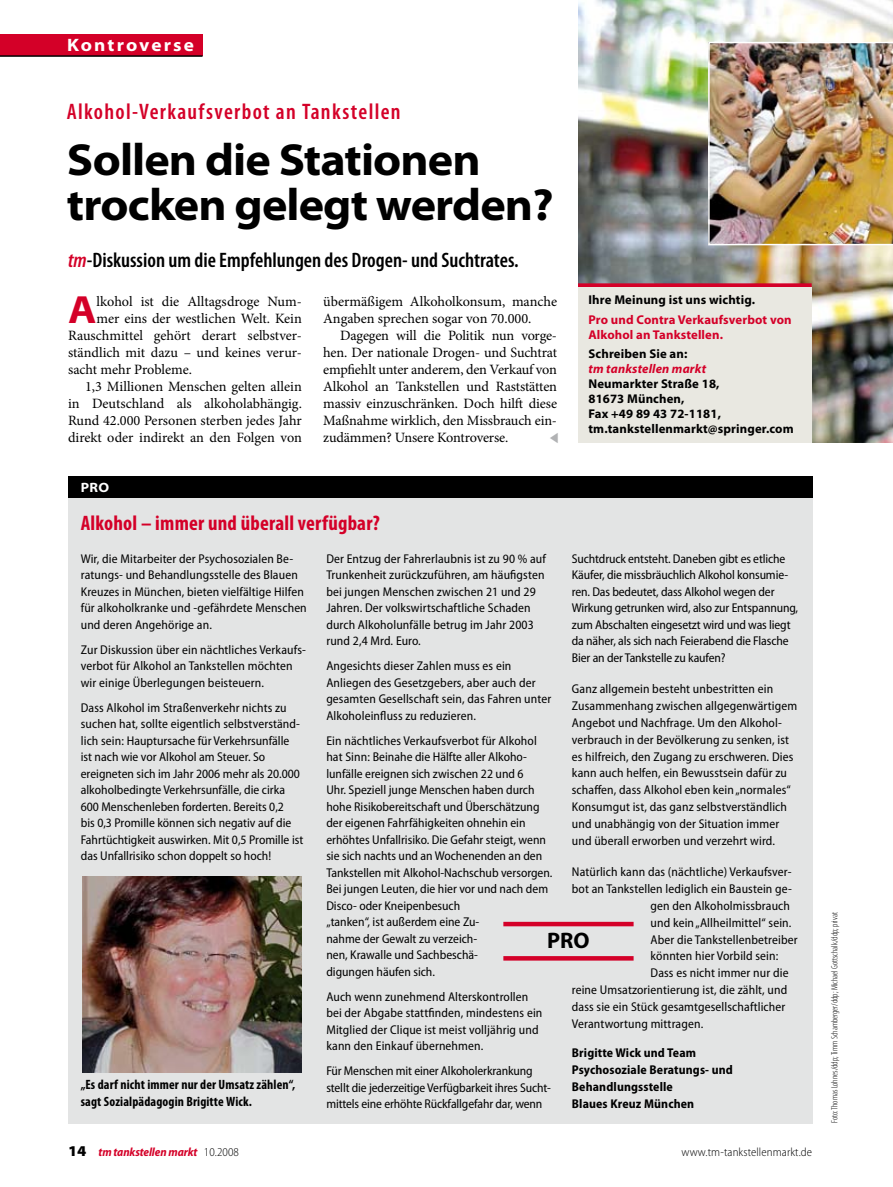
<style>
.page{position:relative;width:893px;height:1187px;background:#fff}
.page>*{position:absolute;margin:0;border:0;box-sizing:border-box;transform-origin:0 0}
.t1{font:700 semi-expanded 45px/45px "Myriad Pro";letter-spacing:-.02em;color:#000}
.t2{font:700 semi-expanded 39.45px "Myriad Pro";color:#d40028}
.t3{font:600 condensed 22.5px "Myriad Pro";letter-spacing:.06em;color:#d40028}
.t4{font:700 22.5px "Myriad Pro";color:#000}
.t5{font:600 condensed 21px "Myriad Pro";color:#000}
.t6{font:700 condensed 21px "Myriad Pro";letter-spacing:.01em;color:#d40028}
.t7{font:700 semi-expanded 18px "Myriad Pro";letter-spacing:.115em;color:#fff}
.t8{font:14.25px/17px "Minion Pro";letter-spacing:-.005em;color:#000}
.t9{font:700 condensed 13.5px/17px "Myriad Pro";letter-spacing:.01em;color:#000}
.t10{font:700 semi-expanded 13.5px "Myriad Pro";color:#fff}
.t11{font:semi-condensed 12.75px/16.5px "Myriad Pro";letter-spacing:.01em;color:#000}
.t12{font:semi-condensed 12.75px/16.5px "Myriad Pro";letter-spacing:-.01em;color:#000}
.t13{font:700 12.75px/15px "Myriad Pro";letter-spacing:.01em;color:#000}
.t14{font:700 semi-condensed 12.75px/16.8px "Myriad Pro";letter-spacing:.01em;color:#000}
.t15{font:700 12.75px/15px "Myriad Pro";letter-spacing:.01em;color:#d40028}
.t16{font:italic 700 12.75px "Myriad Pro";letter-spacing:.01em;color:#d40028}
.t17{font:italic 700 semi-condensed 12px "Myriad Pro";letter-spacing:-.01em;color:#d40028}
.t18{font:300 semi-condensed 12px "Myriad Pro";letter-spacing:.01em;color:#000}
.t19{font:300 condensed 9px "Myriad Pro";color:#000}
.s1{font-style:italic;color:#d40028}
.s2{font-weight:900;font-style:normal;font-stretch:semi-expanded;font-size:15px;color:#000}
.s3{font-weight:300;font-style:normal;color:#000}
</style>
<div class="page">
<div style="left:0;top:34px;width:203px;height:21px;background:#d40028"></div>
<hr style="left:0;top:55px;width:203px;height:2px;background:#000">
<img style="left:578px;top:0;width:315px;height:442px">
<img style="left:708px;top:42px;width:185px;height:203px">
<div style="left:68px;top:498px;width:744px;height:625px;background:#e3e4e4"></div>
<div style="left:68px;top:476px;width:744px;height:21px;background:#000"></div>
<div style="left:503px;top:921px;width:131px;height:5px;background:#d40028"></div>
<svg style="left:503px;top:956px;width:131px;height:4px"></svg>
<img style="left:82px;top:876px;width:220px;height:195px">
<div style="left:578px;top:283px;width:234px;height:5px;background:#d40028"></div>
<div style="left:578px;top:287px;width:234px;height:156px;background:#e9e8e1"></div>
<h3 class="t7" style="left:67px;top:34px;width:129px">Kontroverse</h3>
<h3 class="t3" style="left:67px;top:98px;width:335px">Alkohol-Verkaufsverbot an Tankstellen</h3>
<h1 class="t1" style="left:67px;top:138px;width:488px">Sollen die Stationen trocken gelegt werden?</h1>
<h3 class="t5" style="left:68px;top:247px;width:452px"><span class="s1">tm</span>-Diskussion um die Empfehlungen des Drogen- und Suchtrates.</h3>
<p class="t8" style="left:323px;top:293px;width:235px">übermäßigem Alkoholkonsum, manche<br>Angaben sprechen sogar von 70.000.</p>
<p class="t8" style="left:323px;top:327px;width:235px;text-align:justify;text-indent:17px">Dagegen will die Politik nun vorge&shy;hen. Der nationale Drogen- und Suchtrat empfiehlt unter anderem, den Verkauf von Alkohol an Tankstellen und Raststätten massiv einzuschränken. Doch hilft diese Maßnahme wirklich, den Missbrauch ein&shy;zudämmen? Unsere Kontroverse.</p>
<h2 class="t2" style="left:68px;top:288px;width:30px">A</h2>
<p class="t8" style="left:97px;top:293px;width:207px">lkohol ist die Alltagsdroge Num-</p>
<p class="t8" style="left:97px;top:310px;width:207px">mer eins der westlichen Welt. Kein</p>
<p class="t8" style="left:68px;top:327px;width:235px">Rauschmittel gehört derart selbstver-</p>
<p class="t8" style="left:68px;top:344px;width:235px">ständlich mit dazu – und keines verur-</p>
<p class="t8" style="left:68px;top:361px;width:126px">sacht mehr Probleme.</p>
<p class="t8" style="left:85px;top:378px;width:218px">1,3 Millionen Menschen gelten allein</p>
<p class="t8" style="left:68px;top:395px;width:235px">in Deutschland als alkoholabhängig.</p>
<p class="t8" style="left:68px;top:412px;width:235px">Rund 42.000 Personen sterben jedes Jahr</p>
<p class="t8" style="left:68px;top:429px;width:235px">direkt oder indirekt an den Folgen von</p>
<p class="t10" style="left:81px;top:480px;width:30px">PRO</p>
<h3 class="t6" style="left:81px;top:509px;width:300px">Alkohol – immer und überall verfügbar?</h3>
<p class="t13" style="left:588px;top:292px;width:168px">Ihre Meinung ist uns wichtig.</p>
<p class="t15" style="left:588px;top:311px;width:205px">Pro und Contra Verkaufsverbot von<br>Alkohol an Tankstellen.</p>
<p class="t13" style="left:588px;top:345px;width:100px">Schreiben Sie an:</p>
<p class="t16" style="left:588px;top:360px;width:119px">tm tankstellen markt</p>
<p class="t13" style="left:588px;top:375px;width:207px">Neumarkter Straße 18,<br>81673 München,<br>Fax +49 89 43 72-1181, tm.tankstellenmarkt@springer.com</p>
<p class="t11" style="left:81px;top:550px;width:228px">Wir, die Mitarbeiter der Psychosozialen Be&shy;ratungs- und Behandlungsstelle des Blauen Kreuzes in München, bieten vielfältige Hilfen für alkoholkranke und -gefährdete Menschen und deren Angehörige an.</p>
<p class="t11" style="left:81px;top:641px;width:227px">Zur Diskussion über ein nächtliches Verkaufs&shy;verbot für Alkohol an Tankstellen möchten wir einige Überlegungen beisteuern.</p>
<p class="t11" style="left:81px;top:699px;width:224px">Dass Alkohol im Straßenverkehr nichts zu suchen hat, sollte eigentlich selbstverständ&shy;lich sein: Hauptursache für Verkehrsunfälle ist nach wie vor Alkohol am Steuer. So ereigneten sich im Jahr 2006 mehr als 20.000 alkoholbedingte Verkehrsunfälle, die cirka 600 Menschenleben forderten. Bereits 0,2<br>bis 0,3 Promille können sich negativ auf die Fahrtüchtigkeit auswirken. Mit 0,5 Promille ist das Unfallrisiko schon doppelt so hoch!</p>
<p class="t9" style="left:81px;top:1075px;width:216px">„Es darf nicht immer nur der Umsatz zählen“, sagt Sozialpädagogin Brigitte Wick.</p>
<p class="t11" style="left:326px;top:550px;width:221px">Der Entzug der Fahrerlaubnis ist zu 90 % auf Trunkenheit zurückzuführen, am häufigsten bei jungen Menschen zwischen 21 und 29<br>Jahren. Der volkswirtschaftliche Schaden durch Alkoholunfälle betrug im Jahr 2003 rund 2,4 Mrd. Euro.</p>
<p class="t11" style="left:326px;top:658px;width:226px">Angesichts dieser Zahlen muss es ein Anliegen des Gesetzgebers, aber auch der gesamten Gesellschaft sein, das Fahren unter Alkoholeinfluss zu reduzieren.</p>
<p class="t11" style="left:326px;top:732px;width:228px">Ein nächtliches Verkaufsverbot für Alkohol hat Sinn: Beinahe die Hälfte aller Alkoho&shy;lunfälle ereignen sich zwischen 22 und 6<br>Uhr. Speziell junge Menschen haben durch hohe Risikobereitschaft und Überschätzung der eigenen Fahrfähigkeiten ohnehin ein erhöhtes Unfallrisiko. Die Gefahr steigt, wenn sie sich nachts und an Wochenenden an den Tankstellen mit Alkohol-Nachschub versorgen.<br>Bei jungen Leuten, die hier vor und nach dem Disco- oder Kneipenbesuch<br>„tanken“, ist außerdem eine Zu-<br>nahme der Gewalt zu verzeich-<br>nen, Krawalle und Sachbeschä-<br>digungen häufen sich.</p>
<p class="t11" style="left:326px;top:988px;width:218px">Auch wenn zunehmend Alterskontrollen bei der Abgabe stattfinden, mindestens ein Mitglied der Clique ist meist volljährig und kann den Einkauf übernehmen.</p>
<p class="t12" style="left:326px;top:1063px;width:226px">Für Menschen mit einer Alkoholerkrankung stellt die jederzeitige Verfügbarkeit ihres Sucht&shy;mittels eine erhöhte Rückfallgefahr dar, wenn</p>
<p class="t12" style="left:572px;top:550px;width:228px">Suchtdruck entsteht. Daneben gibt es etliche Käufer, die missbräuchlich Alkohol konsumie&shy;ren. Das bedeutet, dass Alkohol wegen der Wirkung getrunken wird, also zur Entspannung, zum Abschalten eingesetzt wird und was liegt da näher, als sich nach Feierabend die Flasche Bier an der Tankstelle zu kaufen?</p>
<p class="t11" style="left:572px;top:681px;width:227px">Ganz allgemein besteht unbestritten ein Zusammenhang zwischen allgegenwärtigem Angebot und Nachfrage. Um den Alkohol&shy;verbrauch in der Bevölkerung zu senken, ist es hilfreich, den Zugang zu erschweren. Dies kann auch helfen, ein Bewusstsein dafür zu schaffen, dass Alkohol eben kein „normales“ Konsumgut ist, das ganz selbstverständlich und unabhängig von der Situation immer und überall erworben und verzehrt wird.</p>
<p class="t11" style="left:572px;top:864px;width:221px">Natürlich kann das (nächtliche) Verkaufsver-</p>
<p class="t11" style="left:572px;top:880px;width:222px">bot an Tankstellen lediglich ein Baustein ge-</p>
<p class="t11" style="left:651px;top:897px;width:141px">gen den Alkoholmissbrauch</p>
<p class="t11" style="left:651px;top:914px;width:142px">und kein „Allheilmittel“ sein.</p>
<p class="t11" style="left:651px;top:931px;width:148px">Aber die Tankstellenbetreiber</p>
<p class="t11" style="left:651px;top:948px;width:129px">könnten hier Vorbild sein:</p>
<p class="t11" style="left:651px;top:964px;width:139px">Dass es nicht immer nur die</p>
<p class="t11" style="left:572px;top:981px;width:217px">reine Umsatzorientierung ist, die zählt, und</p>
<p class="t11" style="left:572px;top:998px;width:215px">dass sie ein Stück gesamtgesellschaftlicher</p>
<p class="t11" style="left:572px;top:1015px;width:133px">Verantwortung mittragen.</p>
<p class="t14" style="left:572px;top:1044px;width:163px">Brigitte Wick und Team<br>Psychosoziale Beratungs- und<br>Behandlungsstelle<br>Blaues Kreuz München</p>
<h3 class="t4" style="left:547px;top:925px;width:44px">PRO</h3>
<p class="t17" style="left:68px;top:1145px;width:172px"><span class="s2">14</span> tm tankstellen markt <span class="s3">10.2008</span></p>
<p class="t18" style="left:681px;top:1145px;width:132px">www.tm-tankstellenmarkt.de</p>
<p class="t19" style="left:829px;top:1123px;width:212px;rotate:-90deg">Foto: Thomas Lohnes/ddp; Timm Schamberger/ddp; Michael Gottschalk/ddp; privat</p>
</div>
